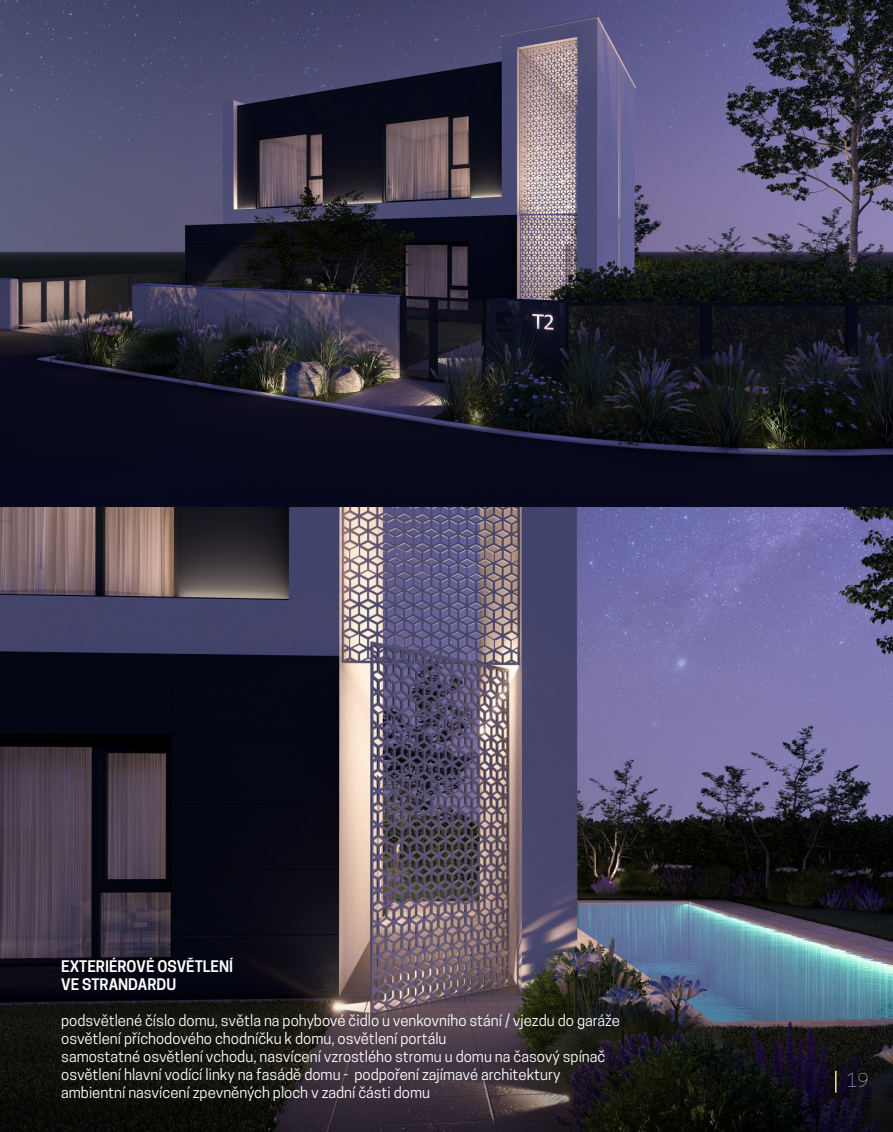
<style>
.page{position:relative;width:893px;height:1132px;background:#fff}
.page>*{position:absolute;margin:0;border:0;box-sizing:border-box;transform-origin:0 0}
.t1{font:100 18px "Cooper Hewitt";color:#fff}
.t2{font:15px/18px "Cooper Hewitt";color:#fff}
.t3{font:600 15px/18px "Cooper Hewitt";color:#fff}
</style>
<div class="page">
<img style="left:0;top:0;width:893px;height:993px">
<svg style="left:0;top:993px;width:893px;height:138px;background:#242225"></svg>
<svg style="left:835px;top:1070px;width:1px;height:22px"></svg>
<p class="t3" style="left:61px;top:956px;width:171px">EXTERIÉROVÉ OSVĚTLENÍ<br>VE STRANDARDU</p>
<p class="t2" style="left:61px;top:1010px;width:560px">podsvětlené číslo domu, světla na pohybové čidlo u venkovního stání / vjezdu do garáže osvětlení příchodového chodníčku k domu, osvětlení portálu<br>samostatné osvětlení vchodu, nasvícení vzrostlého stromu u domu na časový spínač osvětlení hlavní vodící linky na fasádě domu - podpoření zajímavé architektury ambientní nasvícení zpevněných ploch v zadní části domu</p>
<p class="t1" style="left:847px;top:1067px;width:23px">19</p>
</div>
